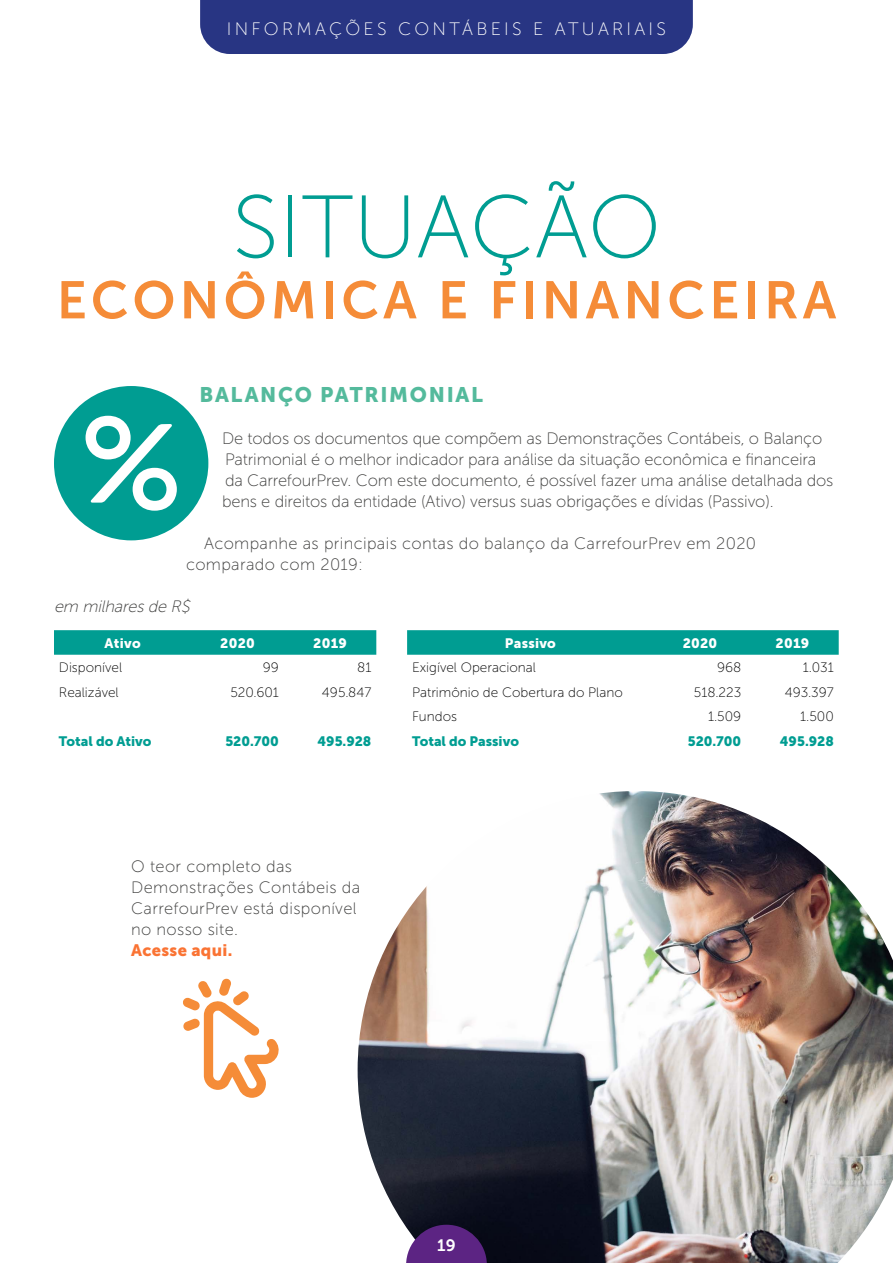
<style>
.page{position:relative;width:893px;height:1263px;background:#fff}
.page>*{position:absolute;margin:0;border:0;box-sizing:border-box;transform-origin:0 0}
.t1{font:88.5px "Museo Sans 100";color:#009d92}
.t2{font:52.5px "Museo Sans 700";letter-spacing:.08em;color:#f58c38}
.t3{font:21px "Museo Sans 900";letter-spacing:.08em;color:#54ba9c}
.t4{font:18px "Museo Sans 100";letter-spacing:.18em;color:#fff}
.t5{font:16.5px/21px "Museo Sans 100";letter-spacing:-.01em;color:#3c3c3b}
.t6{font:16.5px/21px "Museo Sans 100";letter-spacing:.02em;color:#3c3c3b}
.t7{font:italic 16.5px "Museo Sans 100";color:#3c3c3b}
.t8{font:16.5px "Museo Sans 900";letter-spacing:.02em;color:#fa7333}
.t9{font:16.5px "Museo Sans 700";color:#fff}
.t10{font:13.65px "Museo Sans 100";color:#000}
.t11{font:13.65px "Museo Sans 900";color:#009d92}
.t12{font:13.65px "Museo Sans 900";letter-spacing:.02em;color:#fff}
</style>
<div class="page">
<img style="left:358px;top:791px;width:535px;height:472px">
<svg style="left:406px;top:1225px;width:81px;height:38px;background:#532975"></svg>
<div style="left:200px;top:0;width:493px;height:54px;background:#283583"></div>
<svg style="left:54px;top:630px;width:785px;height:25px;background:#0ea298"></svg>
<div style="left:54px;top:386px;width:154px;height:154px;background:#009d92;border-radius:50%"></div>
<svg style="left:86px;top:416px;width:91px;height:95px"></svg>
<svg style="left:183px;top:978px;width:96px;height:120px"></svg>
<p class="t4" style="left:227px;top:20px;width:441px">INFORMAÇÕES CONTÁBEIS E ATUARIAIS</p>
<h1 class="t1" style="left:232px;top:180px;width:431px">SITUAÇÃO</h1>
<h2 class="t2" style="left:57px;top:271px;width:781px">ECONÔMICA E FINANCEIRA</h2>
<p class="t3" style="left:200px;top:382px;width:285px">BALANÇO PATRIMONIAL</p>
<p class="t5" style="left:222px;top:428px;width:613px">De todos os documentos que compõem as Demonstrações Contábeis, o Balanço Patrimonial é o melhor indicador para análise da situação econômica e financeira da CarrefourPrev. Com este documento, é possível fazer uma análise detalhada dos bens e direitos da entidade (Ativo) versus suas obrigações e dívidas (Passivo).</p>
<p class="t6" style="left:186px;top:533px;width:572px;text-indent:18px">Acompanhe as principais contas do balanço da CarrefourPrev em 2020 comparado com 2019:</p>
<p class="t7" style="left:54px;top:597px;width:141px">em milharesde R$</p>
<p class="t12" style="left:105px;top:635px;width:38px">Ativo</p>
<p class="t12" style="left:220px;top:635px;width:36px">2020</p>
<p class="t12" style="left:313px;top:635px;width:35px">2019</p>
<p class="t12" style="left:505px;top:635px;width:53px">Passivo</p>
<p class="t12" style="left:683px;top:635px;width:36px">2020</p>
<p class="t12" style="left:776px;top:635px;width:35px">2019</p>
<p class="t10" style="left:59px;top:660px;width:65px">Disponível</p>
<p class="t10" style="left:263px;top:660px;width:18px">99</p>
<p class="t10" style="left:357px;top:660px;width:16px">81</p>
<p class="t10" style="left:412px;top:660px;width:125px">Exigível Operacional</p>
<p class="t10" style="left:717px;top:660px;width:26px">968</p>
<p class="t10" style="left:803px;top:660px;width:32px">1.031</p>
<p class="t10" style="left:59px;top:685px;width:61px">Realizável</p>
<p class="t10" style="left:230px;top:685px;width:50px">520.601</p>
<p class="t10" style="left:322px;top:685px;width:51px">495.847</p>
<p class="t10" style="left:412px;top:685px;width:212px">Patrimônio de Cobertura do Plano</p>
<p class="t10" style="left:694px;top:685px;width:49px">518.223</p>
<p class="t10" style="left:785px;top:685px;width:51px">493.397</p>
<p class="t10" style="left:412px;top:709px;width:46px">Fundos</p>
<p class="t10" style="left:708px;top:709px;width:35px">1.509</p>
<p class="t10" style="left:800px;top:709px;width:35px">1.500</p>
<p class="t11" style="left:59px;top:733px;width:94px">Total do Ativo</p>
<p class="t11" style="left:225px;top:733px;width:55px">520.700</p>
<p class="t11" style="left:317px;top:733px;width:55px">495.928</p>
<p class="t11" style="left:412px;top:733px;width:108px">Total do Passivo</p>
<p class="t11" style="left:688px;top:733px;width:55px">520.700</p>
<p class="t11" style="left:780px;top:733px;width:55px">495.928</p>
<p class="t6" style="left:131px;top:855px;width:230px">O teor completo das<br>Demonstrações Contábeis da<br>CarrefourPrev está disponível no nosso site.</p>
<p class="t8" style="left:131px;top:940px;width:103px">Acesse aqui.</p>
<p class="t9" style="left:437px;top:1236px;width:20px">19</p>
</div>
